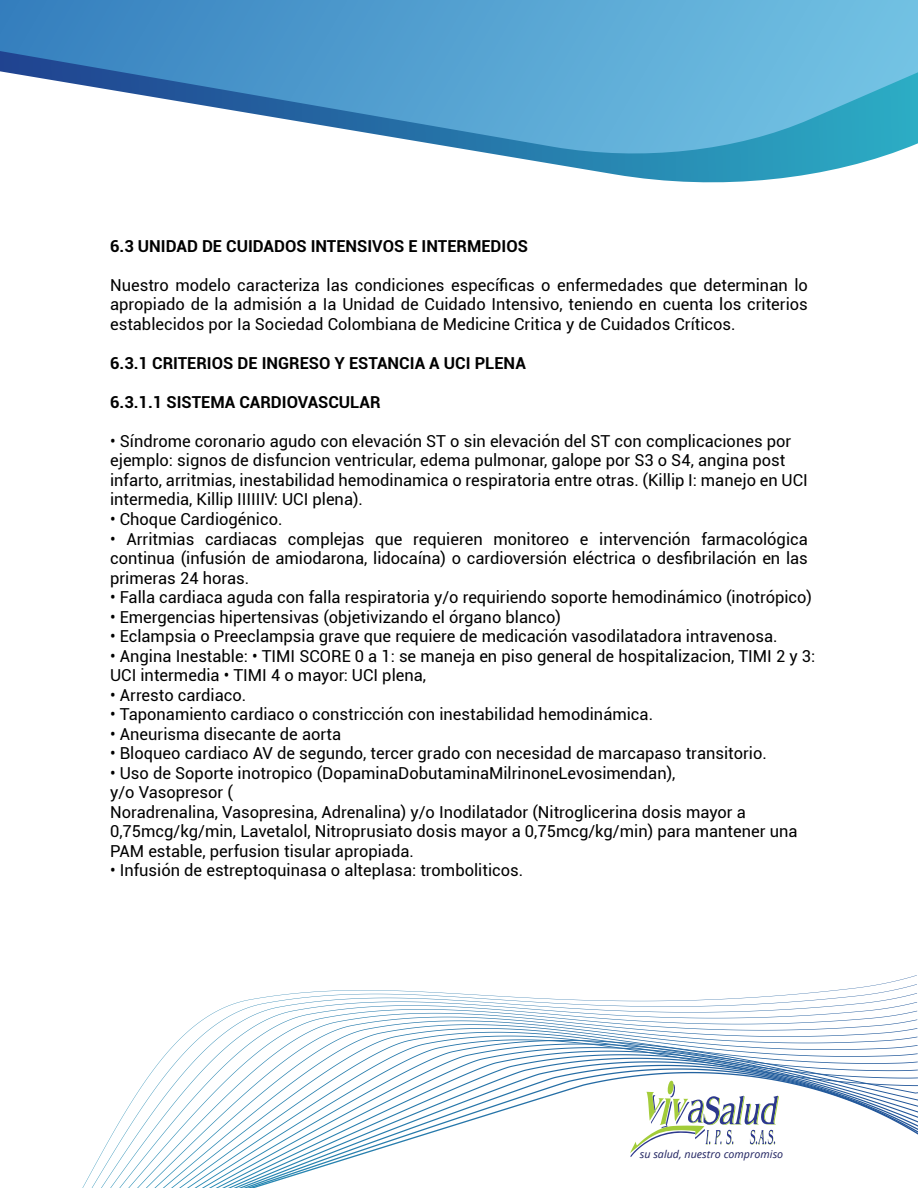
<style>
.page{position:relative;width:918px;height:1188px;background:#fff}
.page>*{position:absolute;margin:0;border:0;box-sizing:border-box;transform-origin:0 0}
.t1{font:16.5px/19.5px "Roboto";color:#000}
.t2{font:700 16.5px "Roboto";color:#000}
.t3{font:italic 10.65px "Noto Sans";color:#262965}
</style>
<div class="page">
<svg style="left:541px;top:162px;width:323px;height:21px"></svg>
<svg style="left:0;top:0;width:918px;height:162px"></svg>
<svg style="left:82px;top:975px;width:834px;height:213px"></svg>
<svg style="left:597px;top:1057px;width:321px;height:100px"></svg>
<p class="t2" style="left:110px;top:234px;width:419px">6.3 UNIDAD DE CUIDADOS INTENSIVOS E INTERMEDIOS</p>
<p class="t1" style="left:110px;top:275px;width:699px;text-align:justify">Nuestro modelo caracteriza las condiciones específicas o enfermedades que determinan lo apropiado de la admisión a Ia Unidad de Cuidado Intensivo, teniendo en cuenta los criterios establecidos por Ia Sociedad Colombiana de Medicine Critica y de Cuidados Críticos.</p>
<p class="t2" style="left:110px;top:351px;width:417px">6.3.1 CRITERIOS DE INGRESO Y ESTANCIA A UCI PLENA</p>
<p class="t2" style="left:110px;top:390px;width:272px">6.3.1.1 SISTEMA CARDIOVASCULAR</p>
<p class="t1" style="left:110px;top:431px;width:699px">• Síndrome coronario agudo con elevación ST o sin elevación del ST con complicaciones por ejemplo: signos de disfuncion ventricular, edema pulmonar, galope por S3 o S4, angina post infarto, arritmias, inestabilidad hemodinamica o respiratoria entre otras. (Killip I: manejo en UCI intermedia, Killip IIIIIIV: UCI plena).</p>
<p class="t1" style="left:110px;top:509px;width:174px">• Choque Cardiogénico.</p>
<p class="t1" style="left:110px;top:528px;width:699px;text-align:justify">• Arritmias cardiacas complejas que requieren monitoreo e intervención farmacológica continua (infusión de amiodarona, lidocaína) o cardioversión eléctrica o desfibrilación en las primeras 24 horas.</p>
<p class="t1" style="left:110px;top:587px;width:704px">• Falla cardiaca aguda con falla respiratoria y/o requiriendo soporte hemodinámico (inotrópico)</p>
<p class="t1" style="left:110px;top:606px;width:452px">• Emergencias hipertensivas (objetivizando el órgano blanco)</p>
<p class="t1" style="left:110px;top:626px;width:669px">• Eclampsia o Preeclampsia grave que requiere de medicación vasodilatadora intravenosa.</p>
<p class="t1" style="left:110px;top:645px;width:707px">• Angina Inestable: • TIMI SCORE 0 a 1: se maneja en piso general de hospitalizacion, TIMI 2 y 3:<br>UCI intermedia • TIMI 4 o mayor: UCI plena,</p>
<p class="t1" style="left:110px;top:684px;width:138px">• Arresto cardiaco.</p>
<p class="t1" style="left:110px;top:704px;width:545px">• Taponamiento cardiaco o constricción con inestabilidad hemodinámica.</p>
<p class="t1" style="left:110px;top:723px;width:232px">• Aneurisma disecante de aorta</p>
<p class="t1" style="left:110px;top:743px;width:658px">• Bloqueo cardiaco AV de segundo, tercer grado con necesidad de marcapaso transitorio.</p>
<p class="t1" style="left:110px;top:762px;width:689px">• Uso de Soporte inotropico (DopaminaDobutaminaMilrinoneLevosimendan),<br>y/o Vasopresor (<br>Noradrenalina, Vasopresina, Adrenalina) y/o Inodilatador (Nitroglicerina dosis mayor a 0,75mcg/kg/min, Lavetalol, Nitroprusiato dosis mayor a 0,75mcg/kg/min) para mantener una PAM estable, perfusion tisular apropiada.</p>
<p class="t1" style="left:110px;top:860px;width:415px">• Infusión de estreptoquinasa o alteplasa: tromboliticos.</p>
<p class="t3" style="left:640px;top:1146px;width:145px">su salud, nuestro compromiso</p>
</div>
